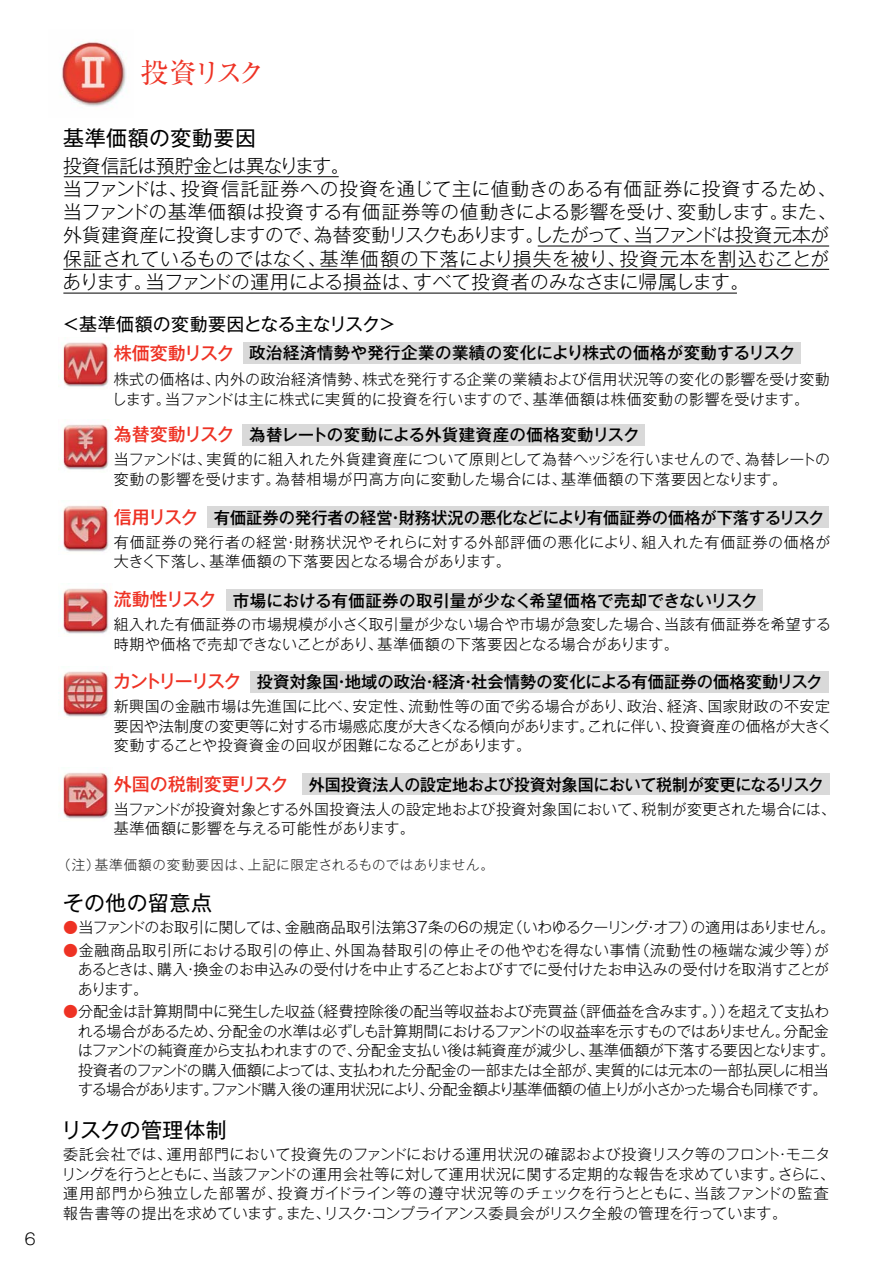
<style>
.page{position:relative;width:893px;height:1263px;background:#fff}
.page>*{position:absolute;margin:0;border:0;box-sizing:border-box;transform-origin:0 0}
.t1{font:27.75px "Ryumin";letter-spacing:-.16em;color:#ee3224}
.t2{font:21px "Gothic MB101";letter-spacing:.025em;color:#000}
.t3{font:300 18.75px/23.2px "Gothic MB101";color:#000}
.t4{font:18px "Gothic MB101";color:#000}
.t5{font:500 16.5px "Gothic MB101";color:#000}
.t6{font:500 16.5px "Gothic MB101";letter-spacing:.025em;color:#000}
.t7{font:500 16.5px "Gothic MB101";color:#000;scale:.96 1}
.t8{font:300 15.75px "Gothic MB101";color:#000}
.t9{font:300 15px/19.5px "Gothic MB101";color:#000}
.t10{font:300 15px/19.5px "Gothic MB101";letter-spacing:-.02em;color:#000}
.t11{font:300 15px/19.5px "Gothic MB101";letter-spacing:.02em;color:#000}
.t12{font:300 15px/19.5px "Gothic MB101";letter-spacing:.045em;color:#000}
.t13{font:300 13.5px "Gothic MB101";letter-spacing:.045em;color:#262626}
.s1{font-size:18px;color:#ee3224}
.s2{color:#ee3224}
</style>
<div class="page">
<img style="left:61px;top:40px;width:65px;height:67px">
<hr style="left:64px;top:176px;width:275px;height:1px;background:#000">
<hr style="left:537px;top:246px;width:292px;height:1px;background:#000">
<hr style="left:63px;top:269px;width:766px;height:1px;background:#000">
<hr style="left:63px;top:293px;width:674px;height:1px;background:#000">
<img style="left:63px;top:337px;width:46px;height:50px">
<img style="left:63px;top:583px;width:46px;height:51px">
<div style="left:243px;top:342px;width:557px;height:22px;background:#d9d9d9"></div>
<img style="left:62px;top:424px;width:47px;height:46px">
<div style="left:243px;top:424px;width:402px;height:21px;background:#d9d9d9"></div>
<img style="left:62px;top:505px;width:47px;height:47px">
<div style="left:207px;top:507px;width:621px;height:21px;background:#d9d9d9"></div>
<div style="left:226px;top:589px;width:536px;height:21px;background:#d9d9d9"></div>
<img style="left:62px;top:671px;width:47px;height:46px">
<div style="left:250px;top:671px;width:579px;height:21px;background:#d9d9d9"></div>
<div style="left:302px;top:774px;width:528px;height:21px;background:#d9d9d9"></div>
<img style="left:62px;top:772px;width:47px;height:47px">
<p class="t8" style="left:25px;top:1233px;width:12px">6</p>
<h1 class="t1" style="left:141px;top:63px;width:126px">投資リスク</h1>
<h2 class="t2" style="left:63px;top:131px;width:194px">基準価額の変動要因</h2>
<p class="t3" style="left:63px;top:157px;width:775px">投資信託は預貯金とは異なります。<br>当ファンドは、投資信託証券への投資を通じて主に値動きのある有価証券に投資するため、当ファンドの基準価額は投資する有価証券等の値動きによる影響を受け、変動します。また、外貨建資産に投資しますので、為替変動リスクもあります。したがって、当ファンドは投資元本が保証されているものではなく、基準価額の下落により損失を被り、投資元本を割込むことがあります。当ファンドの運用による損益は、すべて投資者のみなさまに帰属します。</p>
<p class="t4" style="left:62px;top:318px;width:336px">＜基準価額の変動要因となる主なリスク＞</p>
<p class="t6" style="left:114px;top:347px;width:683px"><span class="s1">株価変動リスク</span> 政治経済情勢や発行企業の業績の変化により株式の価格が変動するリスク</p>
<p class="t9" style="left:112px;top:372px;width:719px">株式の価格は、内外の政治経済情勢、株式を発行する企業の業績および信用状況等の変化の影響を受け変動します。当ファンドは主に株式に実質的に投資を行いますので、基準価額は株価変動の影響を受けます。</p>
<p class="t6" style="left:114px;top:429px;width:527px"><span class="s1">為替変動リスク</span> 為替レートの変動による外貨建資産の価格変動リスク</p>
<p class="t11" style="left:114px;top:452px;width:718px">当ファンドは、実質的に組入れた外貨建資産について原則として為替ヘッジを行いませんので、為替レートの変動の影響を受けます。為替相場が円高方向に変動した場合には、基準価額の下落要因となります。</p>
<p class="t5" style="left:114px;top:512px;width:712px"><span class="s1">信用リスク</span> 有価証券の発行者の経営・財務状況の悪化などにより有価証券の価格が下落するリスク</p>
<p class="t12" style="left:114px;top:535px;width:718px">有価証券の発行者の経営・財務状況やそれらに対する外部評価の悪化により、組入れた有価証券の価格が大きく下落し、基準価額の下落要因となる場合があります。</p>
<p class="t5" style="left:114px;top:594px;width:645px"><span class="s1">流動性リスク</span> 市場における有価証券の取引量が少なく希望価格で売却できないリスク</p>
<p class="t9" style="left:114px;top:617px;width:718px">組入れた有価証券の市場規模が小さく取引量が少ない場合や市場が急変した場合、当該有価証券を希望する時期や価格で売却できないことがあり、基準価額の下落要因となる場合があります。</p>
<p class="t5" style="left:113px;top:676px;width:710px"><span class="s1">カントリーリスク</span> 投資対象国・地域の政治・経済・社会情勢の変化による有価証券の価格変動リスク</p>
<p class="t9" style="left:114px;top:699px;width:719px">新興国の金融市場は先進国に比べ、安定性、流動性等の面で劣る場合があり、政治、経済、国家財政の不安定要因や法制度の変更等に対する市場感応度が大きくなる傾向があります。これに伴い、投資資産の価格が大きく変動することや投資資金の回収が困難になることがあります。</p>
<p class="t7" style="left:114px;top:778px;width:741px"><span class="s1">外国の税制変更リスク</span> 外国投資法人の設定地および投資対象国において税制が変更になるリスク</p>
<p class="t9" style="left:114px;top:801px;width:723px">当ファンドが投資対象とする外国投資法人の設定地および投資対象国において、税制が変更された場合には、基準価額に影響を与える可能性があります。</p>
<p class="t13" style="left:57px;top:860px;width:438px">（注）基準価額の変動要因は、上記に限定されるものではありません。</p>
<h2 class="t2" style="left:63px;top:895px;width:150px">その他の留意点</h2>
<p class="t9" style="left:63px;top:920px;width:773px"><span class="s2">●</span>当ファンドのお取引に関しては、金融商品取引法第37条の6の規定（いわゆるクーリング・オフ）の適用はありません。</p>
<p class="t9" style="left:78px;top:942px;width:753px;text-align:justify;text-indent:-15px"><span class="s2">●</span>金融商品取引所における取引の停止、外国為替取引の停止その他やむを得ない事情（流動性の極端な減少等）があるときは、購入・換金のお申込みの受付けを中止することおよびすでに受付けたお申込みの受付けを取消すことがあります。</p>
<p class="t10" style="left:78px;top:1004px;width:759px;text-indent:-15px"><span class="s2">●</span>分配金は計算期間中に発生した収益（経費控除後の配当等収益および売買益（評価益を含みます。））を超えて支払われる場合があるため、分配金の水準は必ずしも計算期間におけるファンドの収益率を示すものではありません。分配金はファンドの純資産から支払われますので、分配金支払い後は純資産が減少し、基準価額が下落する要因となります。投資者のファンドの購入価額によっては、支払われた分配金の一部または全部が、実質的には元本の一部払戻しに相当する場合があります。ファンド購入後の運用状況により、分配金額より基準価額の値上りが小さかった場合も同様です。</p>
<h2 class="t2" style="left:61px;top:1122px;width:167px">リスクの管理体制</h2>
<p class="t9" style="left:62px;top:1147px;width:774px">委託会社では、運用部門において投資先のファンドにおける運用状況の確認および投資リスク等のフロント・モニタリングを行うとともに、当該ファンドの運用会社等に対して運用状況に関する定期的な報告を求めています。さらに、運用部門から独立した部署が、投資ガイドライン等の遵守状況等のチェックを行うとともに、当該ファンドの監査報告書等の提出を求めています。また、リスク・コンプライアンス委員会がリスク全般の管理を行っています。</p>
</div>
